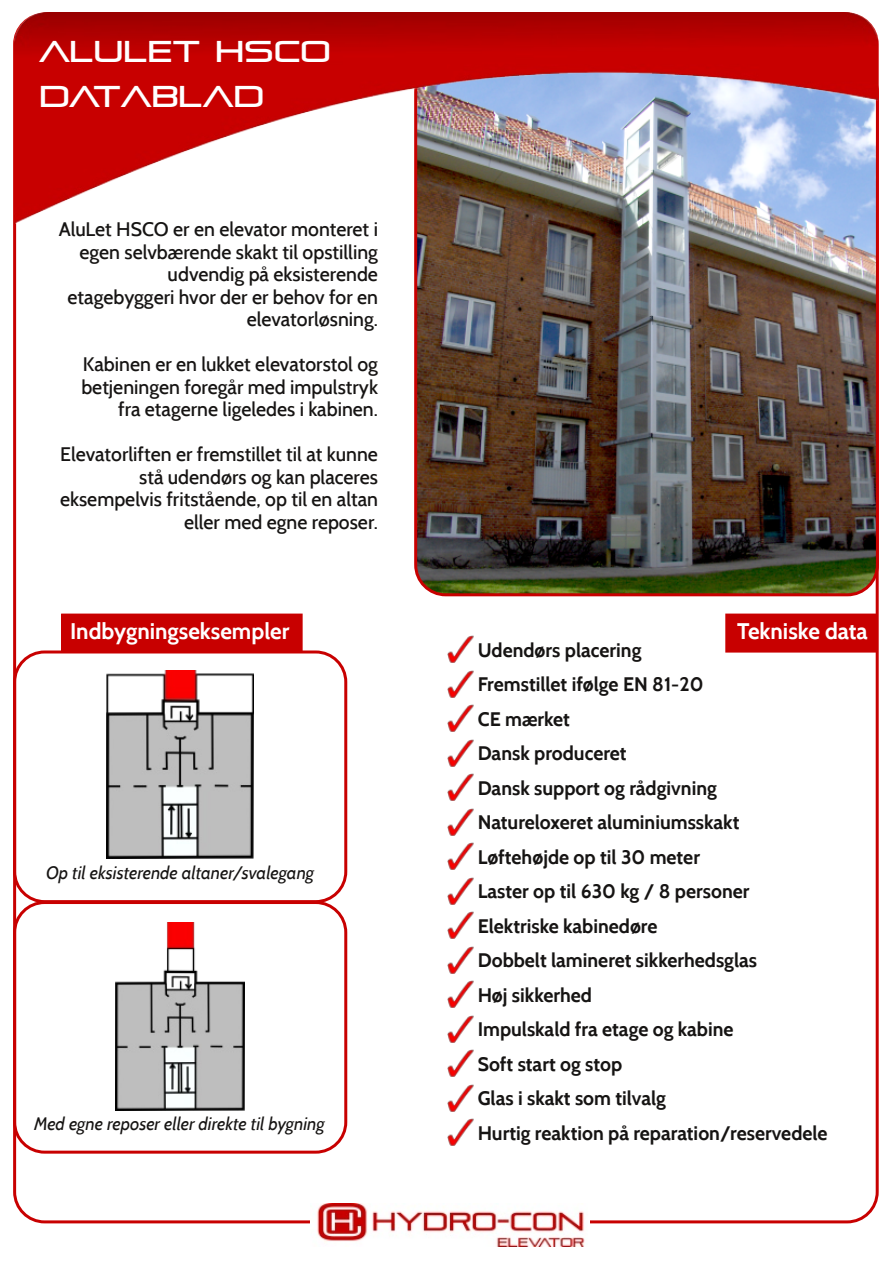
<style>
.page{position:relative;width:893px;height:1263px;background:#fff}
.page>*{position:absolute;margin:0;border:0;box-sizing:border-box;transform-origin:0 0}
.t1{font:30px/45px "Pirulen";color:#fff}
.t2{font:700 22.5px "Cabin";color:#fff}
.t3{font:500 19.5px/22.5px "Cabin";color:#161413;text-align:right}
.t4{font:700 19.5px/34.5px "Cabin";color:#161413}
.t5{font:italic 18px "Cabin";color:#161413}
</style>
<div class="page">
<img style="left:416px;top:62px;width:461px;height:533px;border-radius:30px">
<img style="left:15px;top:13px;width:862px;height:211px">
<img style="left:447px;top:670px;width:27px;height:28px">
<img style="left:447px;top:704px;width:27px;height:28px">
<img style="left:447px;top:739px;width:27px;height:28px">
<img style="left:447px;top:773px;width:27px;height:28px">
<img style="left:447px;top:808px;width:27px;height:28px">
<img style="left:447px;top:842px;width:27px;height:28px">
<img style="left:447px;top:877px;width:27px;height:28px">
<img style="left:447px;top:911px;width:27px;height:28px">
<img style="left:447px;top:946px;width:27px;height:28px">
<img style="left:447px;top:980px;width:27px;height:28px">
<img style="left:447px;top:1015px;width:27px;height:28px">
<img style="left:447px;top:1049px;width:27px;height:28px">
<img style="left:447px;top:1084px;width:27px;height:28px">
<img style="left:447px;top:1118px;width:27px;height:28px">
<div style="left:62px;top:614px;width:240px;height:38px;background:#c80000"></div>
<div style="left:13px;top:650px;width:334px;height:253px;border:3px solid #c80000;border-radius:30px"></div>
<img style="left:106px;top:670px;width:147px;height:188px">
<div style="left:13px;top:901px;width:334px;height:253px;border:3px solid #c80000;border-radius:30px"></div>
<img style="left:317px;top:1204px;width:268px;height:43px">
<img style="left:115px;top:923px;width:129px;height:187px">
<img style="left:447px;top:635px;width:27px;height:28px">
<div style="left:726px;top:614px;width:150px;height:38px;background:#c80000"></div>
<h1 class="t1" style="left:39px;top:30px;width:293px">ALULET HSCO<br>DATABLAD</h1>
<p class="t3" style="left:59px;top:218px;width:321px">AluLet HSCO er en elevator monteret i egen selvbærende skakt til opstilling udvendig på eksisterende etagebyggeri hvor der er behov for en elevatorløsning.</p>
<p class="t3" style="left:81px;top:353px;width:298px">Kabinen er en lukket elevatorstol og betjeningen foregår med impulstryk fra etagerne ligeledes i kabinen.</p>
<p class="t3" style="left:60px;top:443px;width:319px">Elevatorliften er fremstillet til at kunne stå udendørs og kan placeres eksempelvis fritstående, op til en altan eller med egne reposer.</p>
<p class="t2" style="left:70px;top:618px;width:221px">Indbygningseksempler</p>
<p class="t5" style="left:46px;top:862px;width:270px">Op til eksisterende altaner/svalegang</p>
<p class="t5" style="left:34px;top:1112px;width:292px">Med egne reposer eller direkte til bygning</p>
<p class="t4" style="left:478px;top:632px;width:165px">Udendørs placering</p>
<p class="t2" style="left:737px;top:618px;width:132px">Tekniske data</p>
<p class="t4" style="left:478px;top:667px;width:351px">Fremstillet ifølge EN 81-20<br>CE mærket<br>Dansk produceret<br>Dansk support og rådgivning<br>Natureloxeret aluminiumsskakt<br>Løftehøjde op til 30 meter<br>Laster op til 630 kg / 8 personer<br>Elektriske kabinedøre<br>Dobbelt lamineret sikkerhedsglas<br>Høj sikkerhed<br>Impulskald fra etage og kabine<br>Soft start og stop<br>Glas i skakt som tilvalg<br>Hurtig reaktion på reparation/reservedele</p>
</div>
